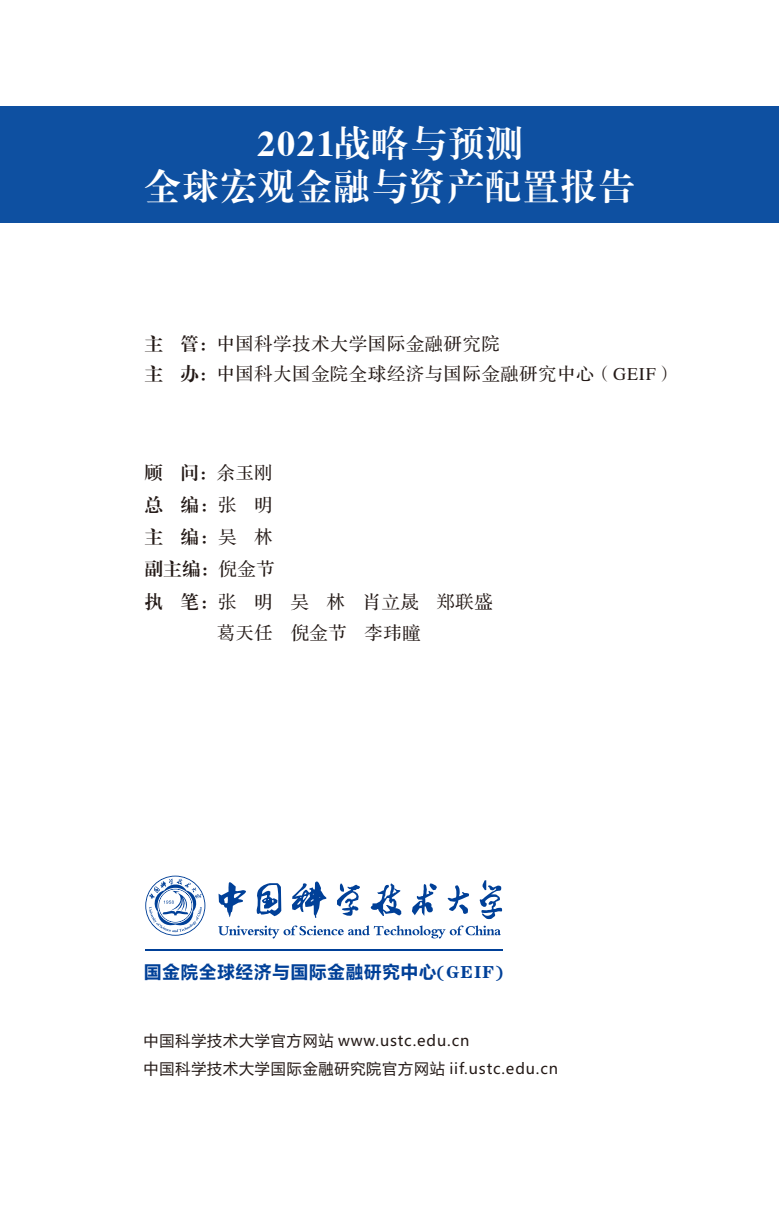
<style>
.page{position:relative;width:779px;height:1217px;background:#fff}
.page>*{position:absolute;margin:0;border:0;box-sizing:border-box;transform-origin:0 0}
.t1{font:36px/42.9px "FZXBSJW GB1 0";letter-spacing:.05em;color:#fff;text-align:center}
.t2{font:18px/31px "FZS3 JW GB1 0";letter-spacing:.05em;color:#231916;text-align:center}
.t3{font:18px/32.1px "FZXBSJW GB1 0";color:#231916;text-align:justify}
.t4{font:700 17.25px "Microsoft Ya Hei";letter-spacing:.06em;color:#004098}
.t5{font:15px/28.7px "Microsoft Ya Hei";letter-spacing:.06em;color:#231916}
.s1{font-family:"FZXBSJW GB1 0"}
.s2{font-family:"FZS3 JW GB1 0"}
.s3{font-family:"FZCSJW GB1 0";font-weight:400}
</style>
<div class="page">
<div style="left:0;top:106px;width:778px;height:116px;background:#0e50a1"></div>
<svg style="left:218px;top:925px;width:282px;height:13px"></svg>
<svg style="left:218px;top:882px;width:28px;height:35px"></svg>
<svg style="left:292px;top:881px;width:34px;height:36px"></svg>
<svg style="left:256px;top:883px;width:25px;height:32px"></svg>
<svg style="left:412px;top:883px;width:24px;height:32px"></svg>
<svg style="left:447px;top:885px;width:22px;height:28px"></svg>
<svg style="left:479px;top:880px;width:23px;height:38px"></svg>
<svg style="left:337px;top:883px;width:23px;height:32px"></svg>
<svg style="left:370px;top:883px;width:31px;height:32px"></svg>
<svg style="left:145px;top:875px;width:60px;height:60px"></svg>
<hr style="left:145px;top:948px;width:357px;height:2px;background:#004098">
<h1 class="t1" style="left:145px;top:123px;width:491px">2021战略与预测<br>全球宏观金融与资产配置报告</h1>
<p class="t2" style="left:145px;top:330px;width:531px;line-height:30px;text-align:left"><span class="s1">主 管：</span>中国科学技术大学国际金融研究院<br><span class="s1">主 办：</span>中国科大国金院全球经济与国际金融研究中心（GEIF）</p>
<p class="t3" style="left:145px;top:457px;width:131px">顾 问：<span class="s2">余玉刚</span>总 编：<span class="s2">张 明</span>主 编：<span class="s2">吴 林</span>副主编：<span class="s2">倪金节</span></p>
<p class="t2" style="left:145px;top:586px;width:349px"><span class="s1">执 笔：</span>张 明 吴 林 肖立晟 郑联盛葛天任 倪金节 李玮瞳</p>
<p class="t4" style="left:144px;top:963px;width:361px">国金院全球经济与国际金融研究中心<span class="s3">(GEIF)</span></p>
<p class="t5" style="left:143px;top:1027px;width:416px">中国科学技术大学官方网站 www.ustc.edu.cn<br>中国科学技术大学国际金融研究院官方网站 iif.ustc.edu.cn</p>
</div>
